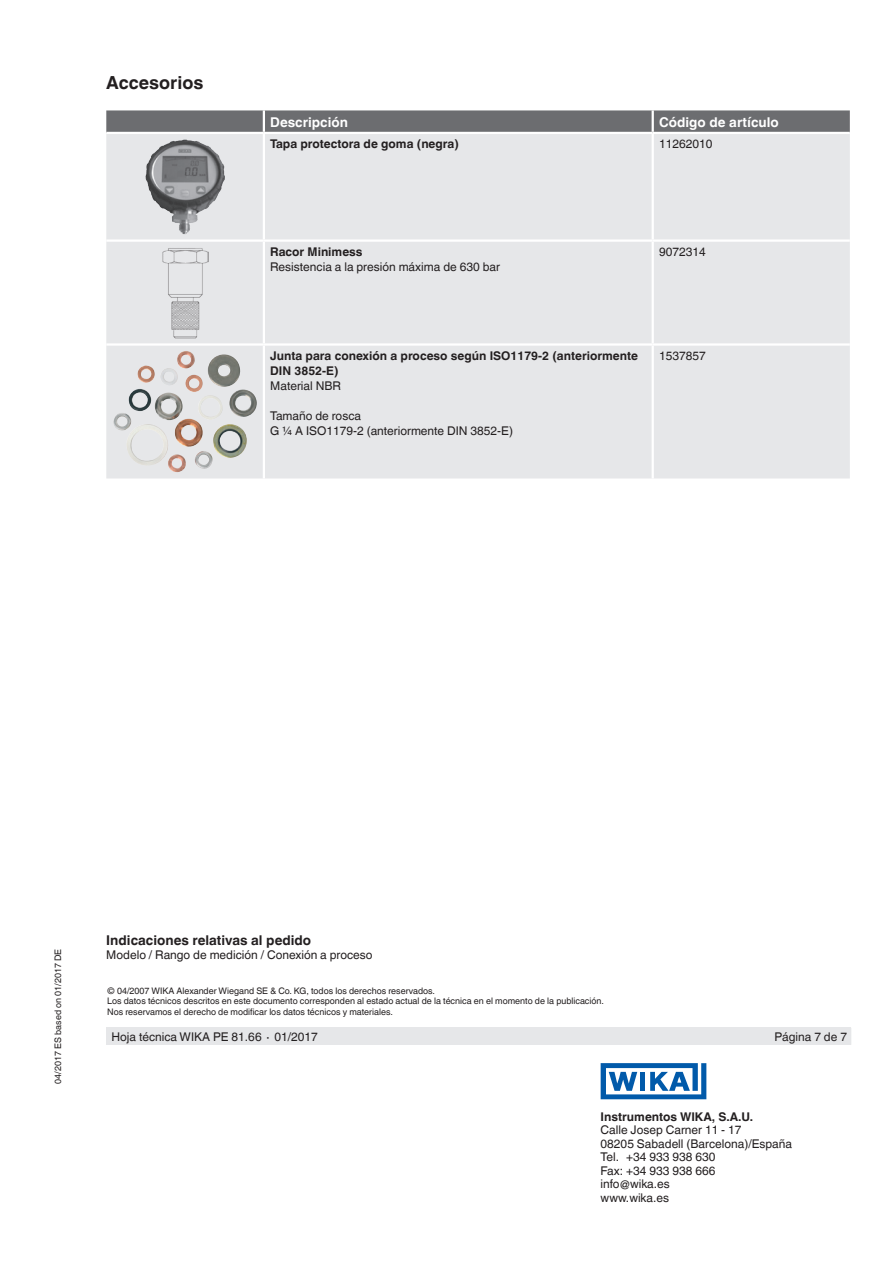
<style>
.page{position:relative;width:893px;height:1263px;background:#fff}
.page>*{position:absolute;margin:0;border:0;box-sizing:border-box;transform-origin:0 0}
.t1{font:700 18px "Helvetica World";color:#231f20}
.t2{font:700 13.5px "Helvetica World";color:#231f20}
.t3{font:700 13.5px "Helvetica World";color:#fff}
.t4{font:12px/13.5px "Helvetica World";color:#231f20}
.t5{font:700 12px/15px "Helvetica World";color:#231f20}
.t6{font:9px/10.5px "Helvetica World";color:#231f20}
</style>
<div class="page">
<div style="left:106px;top:1027px;width:744px;height:18px;background:#e6e7e9"></div>
<svg style="left:601px;top:1063px;width:105px;height:36px"></svg>
<svg style="left:106px;top:110px;width:744px;height:22px;background:#707174"></svg>
<div style="left:106px;top:134px;width:744px;height:344px;background:#e6e7e9"></div>
<hr style="left:263px;top:110px;width:2px;height:22px;background:#fff">
<hr style="left:652px;top:110px;width:2px;height:22px;background:#fff">
<hr style="left:263px;top:134px;width:2px;height:105px;background:#fff">
<hr style="left:652px;top:134px;width:2px;height:105px;background:#fff">
<hr style="left:106px;top:239px;width:158px;height:3px;background:#fff">
<hr style="left:264px;top:239px;width:389px;height:3px;background:#fff">
<hr style="left:263px;top:242px;width:2px;height:101px;background:#fff">
<hr style="left:653px;top:239px;width:197px;height:3px;background:#fff">
<hr style="left:652px;top:242px;width:2px;height:101px;background:#fff">
<hr style="left:106px;top:343px;width:158px;height:3px;background:#fff">
<hr style="left:264px;top:343px;width:389px;height:3px;background:#fff">
<hr style="left:263px;top:346px;width:2px;height:132px;background:#fff">
<hr style="left:653px;top:343px;width:197px;height:3px;background:#fff">
<hr style="left:652px;top:346px;width:2px;height:132px;background:#fff">
<img style="left:147px;top:139px;width:39px;height:25px">
<img style="left:161px;top:247px;width:48px;height:91px">
<img style="left:113px;top:351px;width:144px;height:82px">
<h1 class="t1" style="left:106px;top:73px;width:99px">Accesorios</h1>
<p class="t3" style="left:270px;top:114px;width:79px">Descripción</p>
<p class="t3" style="left:659px;top:114px;width:121px">Código de artículo</p>
<p class="t5" style="left:270px;top:136px;width:190px">Tapa protectora de goma (negra)</p>
<p class="t4" style="left:659px;top:137px;width:55px">11262010</p>
<p class="t5" style="left:270px;top:244px;width:94px">Racor Minimess</p>
<p class="t4" style="left:270px;top:260px;width:231px">Resistencia a la presión máxima de 630 bar</p>
<p class="t4" style="left:659px;top:245px;width:48px">9072314</p>
<p class="t5" style="left:270px;top:348px;width:369px">Junta para conexión a proceso según ISO1179-2 (anteriormente<br>DIN 3852-E)</p>
<p class="t4" style="left:270px;top:379px;width:72px">Material NBR</p>
<p class="t4" style="left:270px;top:408px;width:244px;line-height:15px">Tamaño de rosca<br>G ¼ A ISO1179-2 (anteriormente DIN 3852-E)</p>
<p class="t4" style="left:659px;top:349px;width:48px">1537857</p>
<p class="t6" style="left:53px;top:1083px;width:136px;rotate:-90deg">04/2017 ES based on 01/2017 DE</p>
<p class="t2" style="left:106px;top:933px;width:206px">Indicaciones relativas al pedido</p>
<p class="t4" style="left:106px;top:948px;width:268px">Modelo / Rango de medición / Conexión a proceso</p>
<p class="t6" style="left:107px;top:985px;width:498px">© 04/2007 WIKA Alexander Wiegand SE &amp; Co. KG, todos los derechos reservados.<br>Los datos técnicos descritos en este documento corresponden al estado actual de la técnica en el momento de la publicación.<br>Nos reservamos el derecho de modificar los datos técnicos y materiales.</p>
<p class="t4" style="left:111px;top:1030px;width:208px">Hoja técnica WIKA PE 81.66 ∙ 01/2017</p>
<p class="t4" style="left:774px;top:1030px;width:74px">Página 7 de 7</p>
<p class="t5" style="left:601px;top:1109px;width:154px">Instrumentos WIKA, S.A.U.</p>
<p class="t4" style="left:601px;top:1123px;width:193px">Calle Josep Carner 11 - 17<br>08205 Sabadell (Barcelona)/España<br>Tel. +34 933 938 630<br>Fax: +34 933 938 666<br>info@wika.es<br>www.wika.es</p>
</div>
